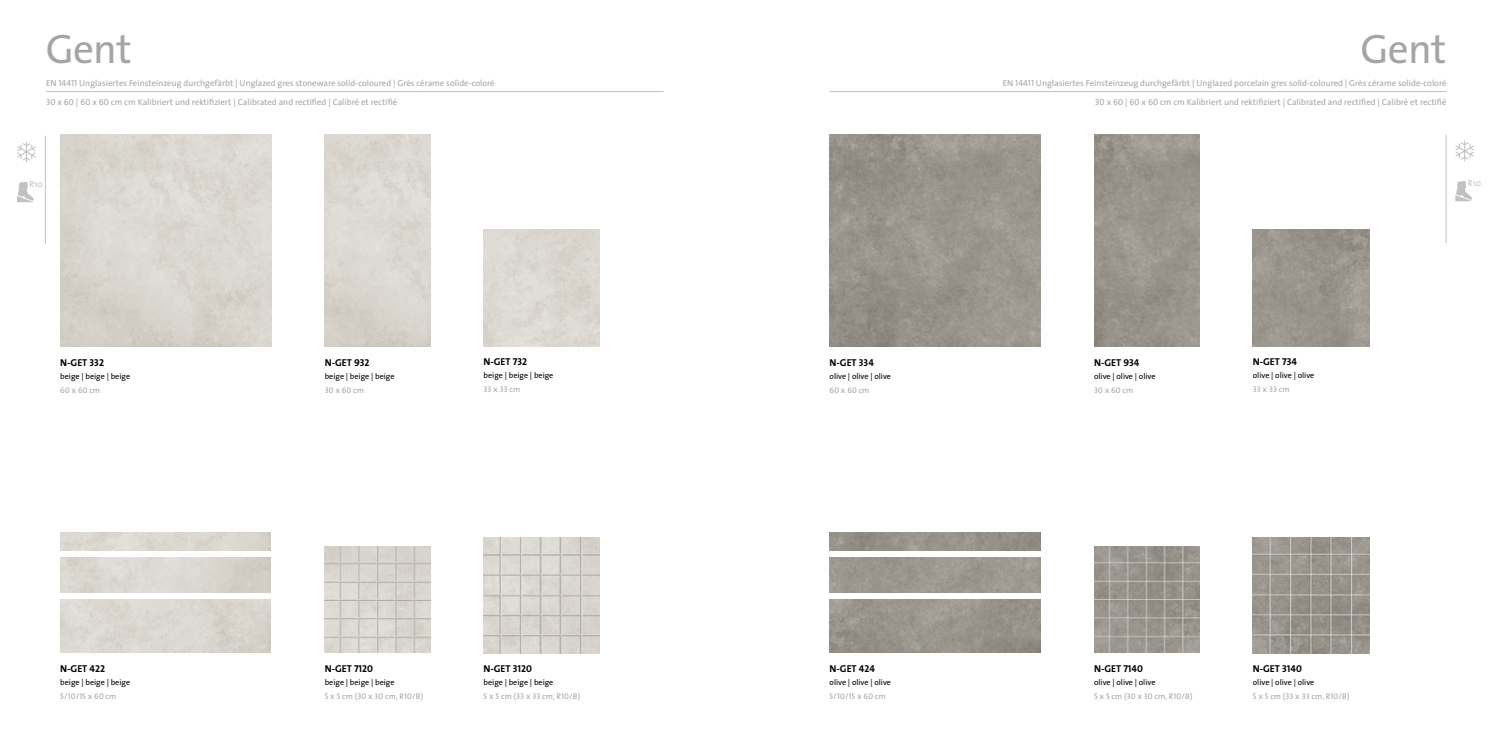
<style>
.page{position:relative;width:1489px;height:745px;background:#fff}
.page>*{position:absolute;margin:0;border:0;box-sizing:border-box;transform-origin:0 0}
.t1{font:41.25px "The Sans";letter-spacing:-.015em;color:#a4a5a5}
.t2{font:10px "The Sans Bold Caps";color:#000}
.t3{font:8.75px "The Sans";color:#a4a5a5}
.t4{font:8.75px "The Sans";color:#c0c1c1}
.t5{font:8.12px "The Sans";color:#000}
.t6{font:8.12px "The Sans Caps";letter-spacing:.01em;color:#a4a5a5}
.s1{font-family:"The Sans Caps"}
.s2{font-family:"The Sans"}
</style>
<div class="page">
<hr style="left:46px;top:91px;width:617px;height:1px;background:#c0c1c1">
<hr style="left:829px;top:91px;width:617px;height:1px;background:#c0c1c1">
<svg style="left:17px;top:141px;width:19px;height:21px"></svg>
<svg style="left:1455px;top:141px;width:18px;height:20px"></svg>
<hr style="left:45px;top:136px;width:1px;height:108px;background:#c0c1c1">
<hr style="left:1445px;top:135px;width:1px;height:108px;background:#c0c1c1">
<svg style="left:17px;top:182px;width:17px;height:20px"></svg>
<div style="left:30px;top:181px;width:14px;height:8px;background:#fff"></div>
<svg style="left:1455px;top:181px;width:16px;height:20px"></svg>
<div style="left:1467px;top:180px;width:14px;height:9px;background:#fff"></div>
<img style="left:829px;top:135px;width:211px;height:211px">
<img style="left:1094px;top:135px;width:105px;height:211px">
<img style="left:325px;top:546px;width:105px;height:105px">
<img style="left:1094px;top:546px;width:105px;height:105px">
<img style="left:1252px;top:230px;width:116px;height:116px">
<img style="left:1252px;top:537px;width:116px;height:116px">
<img style="left:483px;top:537px;width:116px;height:116px">
<img style="left:829px;top:532px;width:211px;height:18px">
<img style="left:829px;top:557px;width:211px;height:35px">
<img style="left:829px;top:599px;width:211px;height:52px">
<h1 class="t1" style="left:46px;top:15px;width:87px">Gent</h1>
<h1 class="t1" style="left:1360px;top:15px;width:87px">Gent</h1>
<p class="t3" style="left:46px;top:95px;width:353px"><span class="s1">30</span> x <span class="s1">60</span> | <span class="s1">60</span> x <span class="s1">60</span> cm cm Kalibriert und rektifiziert | Calibrated and rectified | Calibré et rectifié</p>
<p class="t3" style="left:1095px;top:95px;width:353px"><span class="s1">30</span> x <span class="s1">60</span> | <span class="s1">60</span> x <span class="s1">60</span> cm cm Kalibriert und rektifiziert | Calibrated and rectified | Calibré et rectifié</p>
<p class="t3" style="left:46px;top:75px;width:450px">EN <span class="s1">14411</span> Unglasiertes Feinsteinzeug durchgefärbt | Unglazed gres stoneware solid-coloured | Grès cérame solide-coloré</p>
<p class="t3" style="left:1002px;top:75px;width:445px">EN <span class="s1">14411</span> Unglasiertes Feinsteinzeug durchgefärbt | Unglazed porcelain gres solid-coloured | Grès cérame solide-coloré</p>
<p class="t4" style="left:30px;top:177px;width:15px">R10</p>
<p class="t4" style="left:1467px;top:176px;width:15px">R10</p>
<p class="t2" style="left:60px;top:354px;width:45px">N-GET 332</p>
<p class="t5" style="left:60px;top:369px;width:71px">beige | beige | beige</p>
<p class="t6" style="left:60px;top:383px;width:41px">60 x 60 <span class="s2">cm</span></p>
<p class="t2" style="left:60px;top:659px;width:46px">N-GET 422</p>
<p class="t5" style="left:60px;top:675px;width:71px">beige | beige | beige</p>
<p class="t6" style="left:60px;top:689px;width:58px">5/10/15 x 60 <span class="s2">cm</span></p>
<p class="t2" style="left:325px;top:354px;width:46px">N-GET 932</p>
<p class="t5" style="left:325px;top:369px;width:71px">beige | beige | beige</p>
<p class="t6" style="left:325px;top:383px;width:41px">30 x 60 <span class="s2">cm</span></p>
<p class="t2" style="left:483px;top:352px;width:45px">N-GET 732</p>
<p class="t5" style="left:483px;top:368px;width:71px">beige | beige | beige</p>
<p class="t6" style="left:483px;top:382px;width:38px">33 x 33 <span class="s2">cm</span></p>
<p class="t2" style="left:325px;top:659px;width:50px">N-GET 7120</p>
<p class="t5" style="left:325px;top:675px;width:71px">beige | beige | beige</p>
<p class="t6" style="left:325px;top:689px;width:100px">5 x 5 <span class="s2">cm</span> (30 x 30 <span class="s2">cm</span>, R10/B)</p>
<p class="t2" style="left:483px;top:659px;width:50px">N-GET 3120</p>
<p class="t5" style="left:483px;top:675px;width:71px">beige | beige | beige</p>
<p class="t6" style="left:483px;top:689px;width:98px">5 x 5 <span class="s2">cm</span> (33 x 33 <span class="s2">cm</span>, R10/B)</p>
<p class="t2" style="left:829px;top:354px;width:46px">N-GET 334</p>
<p class="t5" style="left:829px;top:369px;width:63px">olive | olive | olive</p>
<p class="t6" style="left:829px;top:383px;width:41px">60 x 60 <span class="s2">cm</span></p>
<p class="t2" style="left:829px;top:659px;width:47px">N-GET 424</p>
<p class="t5" style="left:829px;top:675px;width:63px">olive | olive | olive</p>
<p class="t6" style="left:829px;top:689px;width:58px">5/10/15 x 60 <span class="s2">cm</span></p>
<p class="t2" style="left:1093px;top:354px;width:47px">N-GET 934</p>
<p class="t5" style="left:1093px;top:369px;width:63px">olive | olive | olive</p>
<p class="t6" style="left:1093px;top:383px;width:41px">30 x 60 <span class="s2">cm</span></p>
<p class="t2" style="left:1252px;top:352px;width:46px">N-GET 734</p>
<p class="t5" style="left:1252px;top:368px;width:63px">olive | olive | olive</p>
<p class="t6" style="left:1252px;top:382px;width:38px">33 x 33 <span class="s2">cm</span></p>
<p class="t2" style="left:1093px;top:659px;width:50px">N-GET 7140</p>
<p class="t5" style="left:1093px;top:675px;width:63px">olive | olive | olive</p>
<p class="t6" style="left:1093px;top:689px;width:100px">5 x 5 <span class="s2">cm</span> (30 x 30 <span class="s2">cm</span>, R10/B)</p>
<p class="t2" style="left:1252px;top:659px;width:51px">N-GET 3140</p>
<p class="t5" style="left:1252px;top:675px;width:63px">olive | olive | olive</p>
<p class="t6" style="left:1252px;top:689px;width:98px">5 x 5 <span class="s2">cm</span> (33 x 33 <span class="s2">cm</span>, R10/B)</p>
</div>
